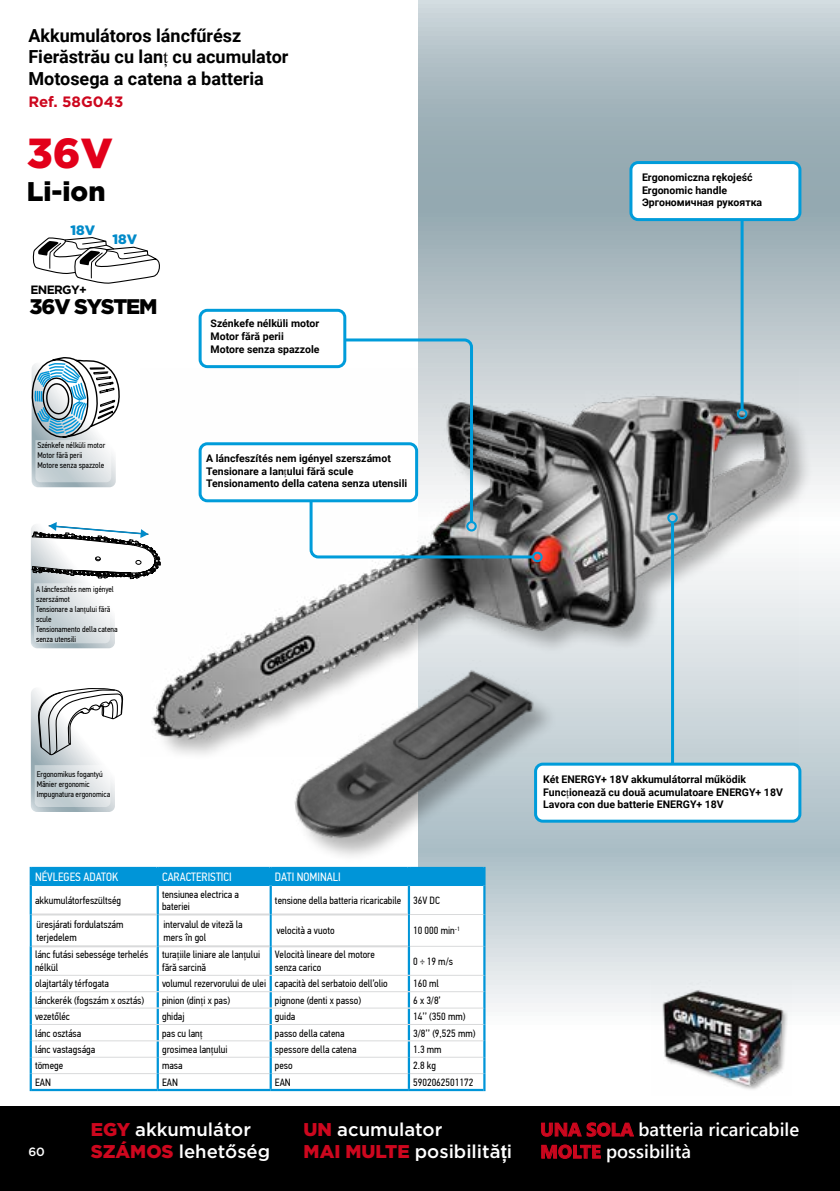
<style>
.page{position:relative;width:840px;height:1191px;background:#fff}
.page>*{position:absolute;margin:0;border:0;box-sizing:border-box;transform-origin:0 0}
.t1{font:900 42px "Gotham";color:#e2001a}
.t2{font:900 27px "Gotham";color:#000}
.t3{font:900 21.2px "Gotham";letter-spacing:-.055em;color:#000}
.t4{font:500 18.4px/22.2px "Gotham";color:#fff}
.t5{font:600 18.4px "Segoe UI";color:#fff}
.t6{font:700 18px/21.6px "Roboto";color:#000}
.t7{font:700 15px "Gotham";color:#cd071e}
.t8{font:900 13.6px "Gotham";color:#008ac9}
.t9{font:12px "PF Din Text Cond Pro";color:#fff}
.t10{font:700 12px "Gotham";letter-spacing:-.055em;color:#000}
.t11{font:500 12px "Gotham";color:#fff}
.t12{font:10.4px/12.6px "PF Din Text Cond Pro";color:#000}
.t13{font:700 10.4px/12.6px "Roboto";color:#000}
.t14{font:8.2px/10px "PF Din Text Cond Pro";color:#000}
.s1{font-family:"Times New Roman";font-weight:400}
.s2{font-family:"Times New Roman"}
.s3{font-weight:900;color:#cd071e}
.s4{font-family:"Arial";font-weight:700}
.s5{font-weight:700;color:#cd071e}
</style>
<div class="page">
<img style="left:0;top:0;width:839px;height:1191px">
<h3 class="t6" style="left:28px;top:24px;width:261px">Akkumulátoros láncfűrész<br>Fierăstrău cu lan<span class="s1">ț</span> cu acumulator<br>Motosega a catena a batteria</h3>
<h3 class="t7" style="left:28px;top:92px;width:96px">Ref. 58G043</h3>
<h1 class="t1" style="left:27px;top:124px;width:87px">36V</h1>
<h2 class="t2" style="left:27px;top:172px;width:80px">Li-ion</h2>
<h3 class="t8" style="left:70px;top:220px;width:26px">18V</h3>
<p class="t10" style="left:30px;top:281px;width:58px">ENERGY+</p>
<h3 class="t8" style="left:112px;top:229px;width:26px">18V</h3>
<h3 class="t3" style="left:30px;top:292px;width:129px">36V SYSTEM</h3>
<p class="t14" style="left:37px;top:441px;width:69px">Szénkefe nélküli motor<br>Motor fără perii<br>Motore senza spazzole</p>
<p class="t14" style="left:36px;top:584px;width:83px">A láncfeszítés nem igényel szerszámot<br>Tensionare a lan<span class="s2">ț</span>ului fără scule<br>Tensionamento della catena senza utensili</p>
<p class="t13" style="left:210px;top:317px;width:110px">Szénkefe nélküli motor<br>Motor fără perii<br>Motore senza spazzole</p>
<p class="t13" style="left:206px;top:452px;width:202px">A láncfeszítés nem igényel szerszámot<br>Tensionare a lan<span class="s1">ț</span>ului fără scule<br>Tensionamento della catena senza utensili</p>
<p class="t14" style="left:37px;top:769px;width:75px">Ergonomikus fogantyú<br>Mânier ergonomic<br>Impugnatura ergonomica</p>
<p class="t9" style="left:35px;top:870px;width:85px">NÉVLEGES ADATOK</p>
<p class="t9" style="left:162px;top:870px;width:71px">CARACTERISTICI</p>
<p class="t9" style="left:275px;top:870px;width:67px">DATI NOMINALI</p>
<p class="t12" style="left:35px;top:894px;width:88px">akkumulátorfeszültség</p>
<p class="t12" style="left:162px;top:887px;width:78px">tensiunea electrica a bateriei</p>
<p class="t12" style="left:275px;top:894px;width:166px">tensione della batteria ricaricabile 36V DC</p>
<p class="t12" style="left:36px;top:918px;width:88px">üresjárati fordulatszám terjedelem</p>
<p class="t12" style="left:163px;top:918px;width:81px">intervalul de viteză la mers în gol</p>
<p class="t12" style="left:276px;top:924px;width:60px">velocità a vuoto</p>
<p class="t12" style="left:413px;top:924px;width:48px">10 000 min<sup>-1</sup></p>
<p class="t12" style="left:35px;top:948px;width:115px">lánc futási sebessége terhelés nélkül</p>
<p class="t12" style="left:162px;top:948px;width:99px">tura<span class="s2">ț</span>iile liniare ale lan<span class="s2">ț</span>ului fără sarcină</p>
<p class="t12" style="left:275px;top:948px;width:101px">Velocità lineare del motore senza carico</p>
<p class="t12" style="left:413px;top:955px;width:41px">0 ÷ 19 m/s</p>
<p class="t12" style="left:35px;top:977px;width:75px">olajtartály térfogata</p>
<p class="t12" style="left:162px;top:977px;width:227px">volumul rezervorului de ulei capacità del serbatoio dell’olio</p>
<p class="t12" style="left:413px;top:977px;width:27px">160 ml</p>
<p class="t12" style="left:35px;top:994px;width:111px">lánckerék (fogszám x osztás)</p>
<p class="t12" style="left:162px;top:994px;width:69px">pinion (din<span class="s2">ț</span>i x pas)</p>
<p class="t12" style="left:275px;top:994px;width:87px">pignone (denti x passo)</p>
<p class="t12" style="left:413px;top:994px;width:29px">6 x 3/8’</p>
<p class="t12" style="left:35px;top:1010px;width:36px">vezetőléc</p>
<p class="t12" style="left:162px;top:1010px;width:24px">ghidaj</p>
<p class="t12" style="left:275px;top:1010px;width:22px">guida</p>
<p class="t12" style="left:413px;top:1010px;width:54px">14’’ (350 mm)</p>
<p class="t12" style="left:35px;top:1026px;width:48px">lánc osztása</p>
<p class="t12" style="left:162px;top:1026px;width:42px">pas cu lan<span class="s2">ț</span></p>
<p class="t12" style="left:275px;top:1026px;width:71px">passo della catena</p>
<p class="t12" style="left:413px;top:1026px;width:64px">3/8’’ (9,525 mm)</p>
<p class="t12" style="left:35px;top:1043px;width:62px">lánc vastagsága</p>
<p class="t12" style="left:162px;top:1043px;width:67px">grosimea lan<span class="s2">ț</span>ului</p>
<p class="t12" style="left:275px;top:1043px;width:83px">spessore della catena</p>
<p class="t12" style="left:413px;top:1043px;width:30px">1.3 mm</p>
<p class="t12" style="left:35px;top:1059px;width:30px">tömege</p>
<p class="t12" style="left:162px;top:1059px;width:22px">masa</p>
<p class="t12" style="left:275px;top:1059px;width:19px">peso</p>
<p class="t12" style="left:413px;top:1059px;width:24px">2.8 kg</p>
<p class="t12" style="left:35px;top:1076px;width:17px">EAN</p>
<p class="t12" style="left:162px;top:1076px;width:17px">EAN</p>
<p class="t12" style="left:275px;top:1076px;width:17px">EAN</p>
<p class="t12" style="left:413px;top:1076px;width:62px">5902062501172</p>
<p class="t13" style="left:641px;top:170px;width:122px">Ergonomiczna rękojeść<br>Ergonomic handle<br>Эргономичная рукоятка</p>
<p class="t13" style="left:543px;top:772px;width:241px">Két ENERGY+ 18V akkumulátorral működik<br>Func<span class="s1">ț</span>ionează cu două acumulatoare ENERGY+ 18V<br>Lavora con due batterie ENERGY+ 18V</p>
<h3 class="t4" style="left:91px;top:1118px;width:181px"><span class="s3">EGY</span> akkumulátor<br><span class="s3">SZÁMOS</span> lehetőség</h3>
<h3 class="t4" style="left:303px;top:1118px;width:210px"><span class="s3">UN</span> acumulator<br><span class="s3">MAI MULTE</span> posibilită<span class="s4">ț</span>i</h3>
<h3 class="t5" style="left:540px;top:1112px;width:260px"><span class="s5">UNA SOLA</span> batteria ricaricabile</h3>
<p class="t11" style="left:28px;top:1144px;width:18px">60</p>
<h3 class="t5" style="left:540px;top:1134px;width:152px"><span class="s5">MOLTE</span> possibilità</h3>
</div>
